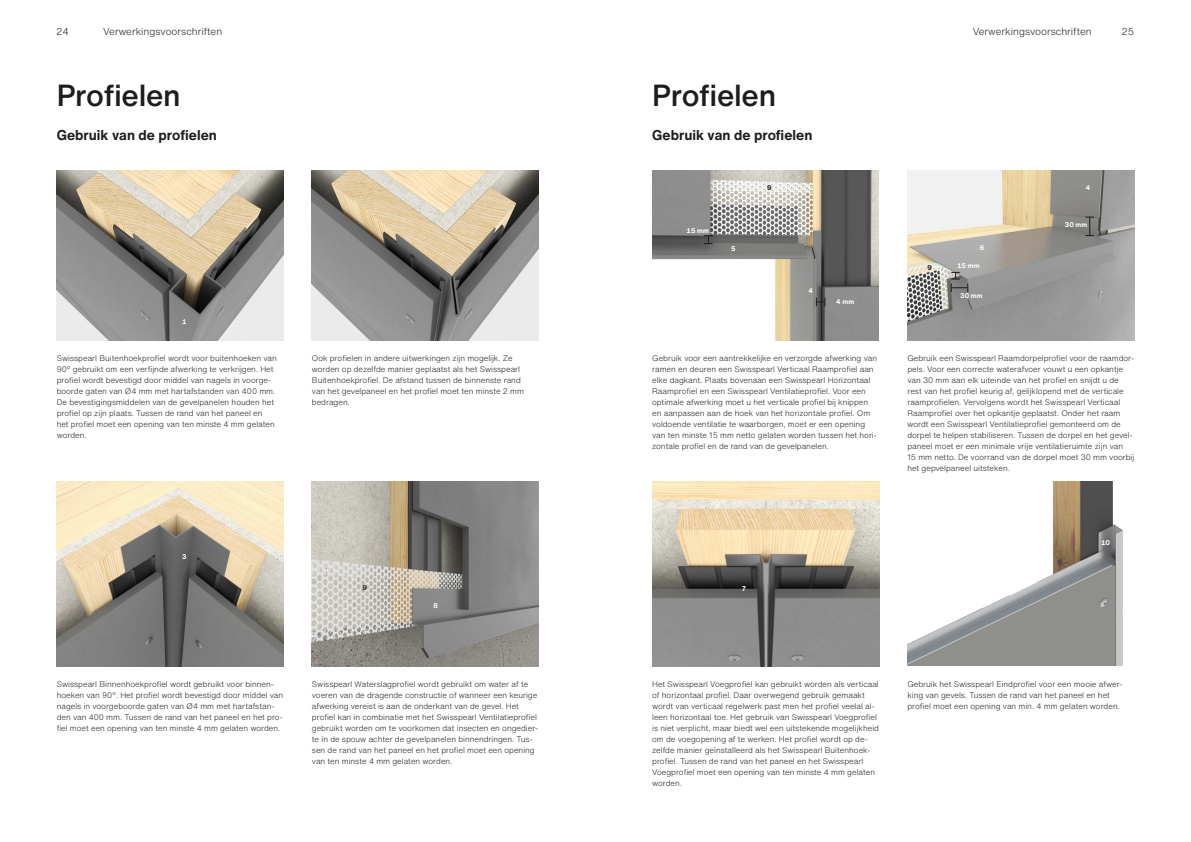
<style>
.page{position:relative;width:1191px;height:842px;background:#fff}
.page>*{position:absolute;margin:0;border:0;box-sizing:border-box;transform-origin:0 0}
.Helvetica_Header{font:500 30px "Helvetica Now Text";letter-spacing:-.01em;color:#1d1d1b}
.Helvetica_subheader{font:700 14px "Helvetica Now Text";color:#1d1d1b}
.t1{font:300 10px "Helvetica Now Text";color:#1d1d1b}
.Helvetica_Brød_8_11{font:300 8px/11px "Helvetica Now Text";color:#1d1d1b}
.Billede_tekst___mål_på_tegniner_6_75__Bo{font:700 6.8px "Helvetica Now Text";letter-spacing:.015em;color:#fff}
.Billede_tekst___mål_på_tegniner_6_75__Bo-2{font:700 6.8px "Helvetica Now Text";color:#1d1d1b}
</style>
<div class="page">
<img style="left:57px;top:170px;width:226px;height:170px">
<img style="left:57px;top:482px;width:226px;height:184px">
<img style="left:312px;top:482px;width:227px;height:184px">
<img style="left:312px;top:170px;width:227px;height:170px">
<img style="left:652px;top:170px;width:226px;height:170px">
<img style="left:652px;top:482px;width:227px;height:184px">
<img style="left:907px;top:170px;width:227px;height:170px">
<svg style="left:704px;top:235px;width:8px;height:9px"></svg>
<svg style="left:1085px;top:217px;width:9px;height:19px"></svg>
<svg style="left:816px;top:298px;width:9px;height:8px"></svg>
<svg style="left:951px;top:272px;width:17px;height:20px"></svg>
<img style="left:907px;top:482px;width:216px;height:184px">
<p class="t1" style="left:56px;top:25px;width:14px">24</p>
<p class="t1" style="left:103px;top:25px;width:121px">Verwerkingsvoorschriften</p>
<p class="t1" style="left:972px;top:25px;width:121px">Verwerkingsvoorschriften</p>
<p class="t1" style="left:1121px;top:25px;width:14px">25</p>
<p class="Helvetica_Header" style="left:57px;top:76px;width:126px">Profielen</p>
<p class="Helvetica_subheader" style="left:57px;top:126px;width:162px">Gebruik van de profielen</p>
<p class="Billede_tekst___mål_på_tegniner_6_75__Bo" style="left:182px;top:317px;width:6px">1</p>
<p class="Helvetica_Brød_8_11" style="left:57px;top:353px;width:222px">Swisspearl Buitenhoekprofiel wordt voor buitenhoeken van 90° gebruikt om een verfijnde afwerking te verkrijgen. Het profiel wordt bevestigd door middel van nagels in voorge&shy;boorde gaten van Ø4 mm met hartafstanden van 400 mm.<br>De bevestigingsmiddelen van de gevelpanelen houden het profiel op zijn plaats. Tussen de rand van het paneel en<br>het profiel moet een opening van ten minste 4 mm gelaten worden.</p>
<p class="Helvetica_Brød_8_11" style="left:312px;top:353px;width:214px">Ook profielen in andere uitwerkingen zijn mogelijk. Ze worden op dezelfde manier geplaatst als het Swisspearl Buitenhoekprofiel. De afstand tussen de binnenste rand van het gevelpaneel en het profiel moet ten minste 2 mm bedragen.</p>
<p class="Billede_tekst___mål_på_tegniner_6_75__Bo" style="left:182px;top:552px;width:6px">3</p>
<p class="Helvetica_Brød_8_11" style="left:57px;top:679px;width:228px">Swisspearl Binnenhoekprofiel wordt gebruikt voor binnen&shy;hoeken van 90°. Het profiel wordt bevestigd door middel van nagels in voorgeboorde gaten van Ø4 mm met hartafstan&shy;den van 400 mm. Tussen de rand van het paneel en het pro&shy;fiel moet een opening van ten minste 4 mm gelaten worden.</p>
<p class="Billede_tekst___mål_på_tegniner_6_75__Bo-2" style="left:362px;top:583px;width:6px">9</p>
<p class="Billede_tekst___mål_på_tegniner_6_75__Bo" style="left:433px;top:601px;width:6px">8</p>
<p class="Helvetica_Brød_8_11" style="left:312px;top:679px;width:228px">Swisspearl Waterslagprofiel wordt gebruikt om water af te voeren van de dragende constructie of wanneer een keurige afwerking vereist is aan de onderkant van de gevel. Het profiel kan in combinatie met het Swisspearl Ventilatieprofiel gebruikt worden om te voorkomen dat insecten en ongedier&shy;te in de spouw achter de gevelpanelen binnendringen. Tus&shy;sen de rand van het paneel en het profiel moet een opening van ten minste 4 mm gelaten worden.</p>
<p class="Helvetica_Header" style="left:652px;top:76px;width:126px">Profielen</p>
<p class="Helvetica_subheader" style="left:652px;top:126px;width:162px">Gebruik van de profielen</p>
<p class="Billede_tekst___mål_på_tegniner_6_75__Bo-2" style="left:767px;top:183px;width:6px">9</p>
<p class="Billede_tekst___mål_på_tegniner_6_75__Bo" style="left:1085px;top:183px;width:6px">4</p>
<p class="Billede_tekst___mål_på_tegniner_6_75__Bo" style="left:686px;top:226px;width:24px">15 mm</p>
<p class="Billede_tekst___mål_på_tegniner_6_75__Bo" style="left:1064px;top:220px;width:24px">30 mm</p>
<p class="Billede_tekst___mål_på_tegniner_6_75__Bo" style="left:731px;top:244px;width:6px">5</p>
<p class="Billede_tekst___mål_på_tegniner_6_75__Bo" style="left:980px;top:243px;width:6px">6</p>
<p class="Billede_tekst___mål_på_tegniner_6_75__Bo-2" style="left:927px;top:263px;width:6px">9</p>
<p class="Billede_tekst___mål_på_tegniner_6_75__Bo" style="left:957px;top:261px;width:24px">15 mm</p>
<p class="Billede_tekst___mål_på_tegniner_6_75__Bo" style="left:808px;top:286px;width:6px">4</p>
<p class="Billede_tekst___mål_på_tegniner_6_75__Bo" style="left:836px;top:297px;width:19px">4 mm</p>
<p class="Billede_tekst___mål_på_tegniner_6_75__Bo" style="left:960px;top:291px;width:24px">30 mm</p>
<p class="Helvetica_Brød_8_11" style="left:652px;top:353px;width:226px">Gebruik voor een aantrekkelijke en verzorgde afwerking van ramen en deuren een Swisspearl Verticaal Raamprofiel aan elke dagkant. Plaats bovenaan een Swisspearl Horizontaal Raamprofiel en een Swisspearl Ventilatieprofiel. Voor een optimale afwerking moet u het verticale profiel bij knippen en aanpassen aan de hoek van het horizontale profiel. Om voldoende ventilatie te waarborgen, moet er een opening van ten minste 15 mm netto gelaten worden tussen het hori&shy;zontale profiel en de rand van de gevelpanelen.</p>
<p class="Helvetica_Brød_8_11" style="left:907px;top:353px;width:228px">Gebruik een Swisspearl Raamdorpelprofiel voor de raamdor&shy;pels. Voor een correcte waterafvoer vouwt u een opkantje van 30 mm aan elk uiteinde van het profiel en snijdt u de rest van het profiel keurig af, gelijklopend met de verticale raamprofielen. Vervolgens wordt het Swisspearl Verticaal Raamprofiel over het opkantje geplaatst. Onder het raam wordt een Swisspearl Ventilatieprofiel gemonteerd om de dorpel te helpen stabiliseren. Tussen de dorpel en het gevel&shy;paneel moet er een minimale vrije ventilatieruimte zijn van<br>15 mm netto. De voorrand van de dorpel moet 30 mm voorbij het gepvelpaneel uitsteken.</p>
<p class="Billede_tekst___mål_på_tegniner_6_75__Bo" style="left:1101px;top:537px;width:10px">10</p>
<p class="Billede_tekst___mål_på_tegniner_6_75__Bo" style="left:741px;top:584px;width:6px">7</p>
<p class="Helvetica_Brød_8_11" style="left:652px;top:679px;width:228px">Het Swisspearl Voegprofiel kan gebruikt worden als verticaal of horizontaal profiel. Daar overwegend gebruik gemaakt wordt van verticaal regelwerk past men het profiel veelal al&shy;leen horizontaal toe. Het gebruik van Swisspearl Voegprofiel is niet verplicht, maar biedt wel een uitstekende mogelijkheid om de voegopening af te werken. Het profiel wordt op de&shy;zelfde manier geïnstalleerd als het Swisspearl Buitenhoek&shy;profiel. Tussen de rand van het paneel en het Swisspearl Voegprofiel moet een opening van ten minste 4 mm gelaten worden.</p>
<p class="Helvetica_Brød_8_11" style="left:907px;top:679px;width:217px">Gebruik het Swisspearl Eindprofiel voor een mooie afwer&shy;king van gevels. Tussen de rand van het paneel en het profiel moet een opening van min. 4 mm gelaten worden.</p>
</div>
